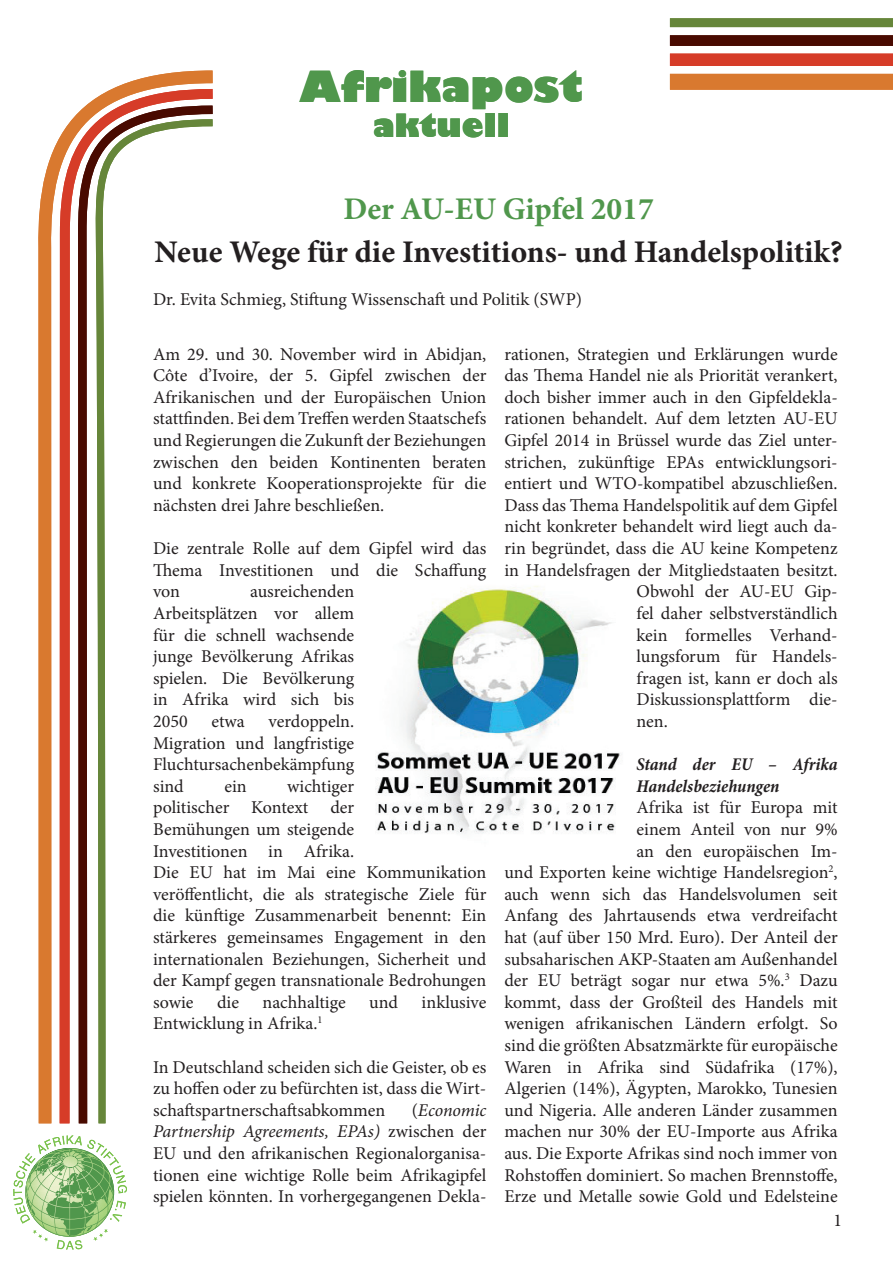
<style>
.page{position:relative;width:893px;height:1263px;background:#fff}
.page>*{position:absolute;margin:0;border:0;box-sizing:border-box;transform-origin:0 0}
.t1{font:800 41.7px "Gill Sans";color:#50974c}
.t2{font:700 31.5px "Minion Pro";color:#231f20}
.t3{font:700 31.5px "Minion Pro";letter-spacing:-.005em;color:#50974c}
.t4{font:800 31.2px "Gill Sans";color:#50974c}
.t5{font:18px/21.6px "Minion Pro";color:#231f20;text-align:justify}
.t6{font:italic 700 condensed 18px/21.6px "Minion Pro";color:#231f20}
.s1{font-style:italic}
</style>
<div class="page">
<svg style="left:38px;top:70px;width:175px;height:1054px"></svg>
<svg style="left:55px;top:84px;width:158px;height:1040px"></svg>
<div style="left:670px;top:74px;width:223px;height:16px;background:#d9792f"></div>
<div style="left:670px;top:54px;width:223px;height:12px;background:#d63c28"></div>
<div style="left:670px;top:35px;width:223px;height:11px;background:#490a00"></div>
<div style="left:670px;top:18px;width:223px;height:9px;background:#66863a"></div>
<svg style="left:13px;top:1135px;width:114px;height:114px"></svg>
<img style="left:375px;top:586px;width:245px;height:248px">
<h1 class="t1" style="left:299px;top:61px;width:285px">Afrikapost</h1>
<h3 class="t4" style="left:373px;top:106px;width:139px">aktuell</h3>
<h2 class="t3" style="left:343px;top:186px;width:312px">Der AU-EU Gipfel 2017</h2>
<h2 class="t2" style="left:155px;top:229px;width:690px">Neue Wege für die Investitions- und Handelspolitik?</h2>
<p class="t5" style="left:153px;top:288px;width:431px">Dr. Evita Schmieg, Stiftung Wissenschaft und Politik (SWP)</p>
<p class="t5" style="left:153px;top:343px;width:335px">Am 29. und 30. November wird in Abidjan, Côte d’Ivoire, der 5. Gipfel zwischen der Afrikanischen und der Europäischen Union stattfinden. Bei dem Treffen werden Staatschefs und Regierungen die Zukunft der Beziehungen zwischen den beiden Kontinenten beraten und konkrete Kooperationsprojekte für die nächsten drei Jahre beschließen.</p>
<p class="t5" style="left:153px;top:538px;width:335px">Die zentrale Rolle auf dem Gipfel wird das Thema Investitionen und die Schaffung von</p>
<p class="t5" style="left:153px;top:581px;width:203px;text-indent:97px">ausreichenden Arbeitsplätzen vor allem für die schnell wachsende junge Bevölkerung Afrikas spielen. Die Bevölkerung in Afrika wird sich bis 2050</p>
<p class="t5" style="left:153px;top:710px;width:203px;text-indent:115px">verdoppeln.<br>Migration und langfristige Fluchtursachenbekämpfung sind</p>
<p class="t5" style="left:211px;top:710px;width:35px">etwa</p>
<p class="t5" style="left:153px;top:775px;width:335px;text-align:left;text-indent:134px">wichtiger<br>politischer Kontext der<br>Bemühungen um steigende<br>Investitionen in Afrika.<br>Die EU hat im Mai eine Kommunikation veröffentlicht, die als strategische Ziele für die künftige Zusammenarbeit benennt: Ein stärkeres gemeinsames Engagement in den internationalen Beziehungen, Sicherheit und der Kampf gegen transnationale Bedrohungen sowie</p>
<p class="t5" style="left:224px;top:775px;width:24px">ein</p>
<p class="t5" style="left:217px;top:991px;width:23px">die</p>
<p class="t5" style="left:263px;top:991px;width:85px">nachhaltige</p>
<p class="t5" style="left:369px;top:991px;width:30px">und</p>
<p class="t5" style="left:422px;top:991px;width:66px">inklusive</p>
<p class="t5" style="left:153px;top:1013px;width:171px">Entwicklung in Afrika.<sup>1</sup></p>
<p class="t5" style="left:153px;top:1056px;width:335px">In Deutschland scheiden sich die Geister, ob es zu hoffen oder zu befürchten ist, dass die Wirt&shy;schaftspartnerschaftsabkommen</p>
<p class="t5" style="left:153px;top:1099px;width:335px;text-indent:259px">(<span class="s1">Economic Partnership Agreements, EPAs)</span> zwischen der EU und den afrikanischen Regionalorganisa&shy;tionen eine wichtige Rolle beim Afrikagipfel spielen könnten. In vorhergegangenen Dekla-</p>
<p class="t5" style="left:504px;top:343px;width:335px">rationen, Strategien und Erklärungen wurde</p>
<p class="t5" style="left:504px;top:365px;width:335px">das Thema Handel nie als Priorität verankert,</p>
<p class="t5" style="left:504px;top:386px;width:335px">doch bisher immer auch in den Gipfeldekla-</p>
<p class="t5" style="left:504px;top:408px;width:335px">rationen behandelt. Auf dem letzten AU-EU</p>
<p class="t5" style="left:504px;top:430px;width:335px">Gipfel 2014 in Brüssel wurde das Ziel unter-</p>
<p class="t5" style="left:504px;top:451px;width:335px">strichen, zukünftige EPAs entwicklungsori-</p>
<p class="t5" style="left:504px;top:473px;width:335px">entiert und WTO-kompatibel abzuschließen.</p>
<p class="t5" style="left:504px;top:494px;width:335px">Dass das Thema Handelspolitik auf dem Gipfel</p>
<p class="t5" style="left:504px;top:516px;width:335px">nicht konkreter behandelt wird liegt auch da-</p>
<p class="t5" style="left:504px;top:538px;width:335px">rin begründet, dass die AU keine Kompetenz</p>
<p class="t5" style="left:504px;top:559px;width:335px">in Handelsfragen der Mitgliedstaaten besitzt.</p>
<p class="t5" style="left:636px;top:581px;width:203px">Obwohl der AU-EU Gip-</p>
<p class="t5" style="left:636px;top:602px;width:203px">fel daher selbstverständlich</p>
<p class="t5" style="left:636px;top:624px;width:203px">kein formelles Verhand-</p>
<p class="t5" style="left:636px;top:646px;width:203px">lungsforum für Handels-</p>
<p class="t5" style="left:636px;top:667px;width:203px">fragen ist, kann er doch als</p>
<p class="t5" style="left:636px;top:689px;width:203px">Diskussionsplattform die-</p>
<p class="t5" style="left:636px;top:710px;width:33px">nen.</p>
<p class="t6" style="left:636px;top:753px;width:203px">Stand der EU – Afrika<br>Handelsbeziehungen</p>
<p class="t5" style="left:504px;top:797px;width:335px;text-align:right">Afrika ist für Europa mit<br>einem Anteil von nur 9%<br>an den europäischen Im-<br>und Exporten keine wichtige Handelsregion<sup>2</sup>, auch wenn sich das Handelsvolumen seit Anfang des Jahrtausends etwa verdreifacht hat (auf über 150 Mrd. Euro). Der Anteil der subsaharischen AKP-Staaten am Außenhandel der EU beträgt sogar nur etwa 5%.<sup>3</sup> Dazu kommt, dass der Großteil des Handels mit wenigen afrikanischen Ländern erfolgt. So sind die größten Absatzmärkte für europäische Waren in Afrika sind Südafrika (17%), Algerien (14%), Ägypten, Marokko, Tunesien und Nigeria. Alle anderen Länder zusammen machen nur 30% der EU-Importe aus Afrika aus. Die Exporte Afrikas sind noch immer von Rohstoffen dominiert. So machen Brennstoffe, Erze und Metalle sowie Gold und Edelsteine</p>
<p class="t5" style="left:833px;top:1210px;width:10px">1</p>
</div>
